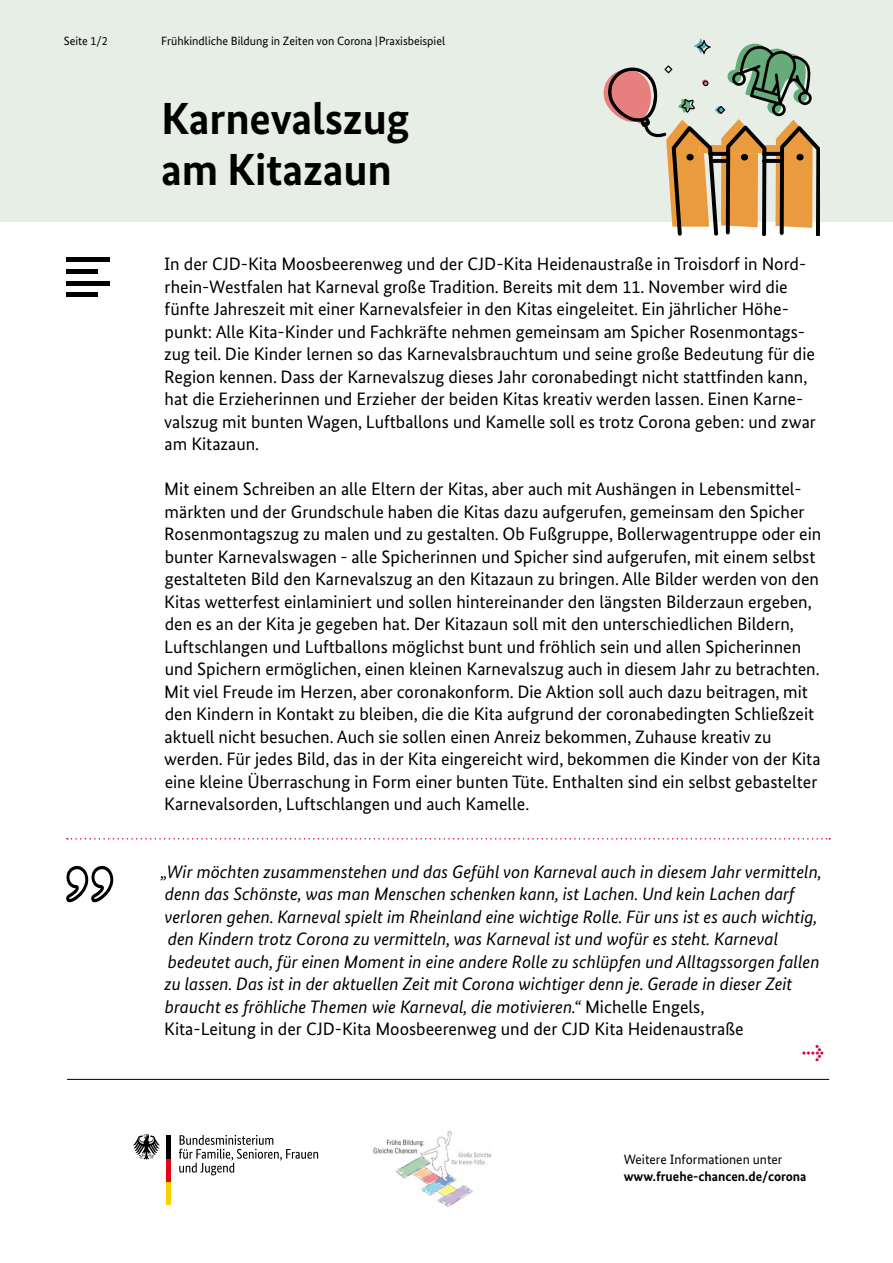
<style>
.page{position:relative;width:893px;height:1263px;background:#fff}
.page>*{position:absolute;margin:0;border:0;box-sizing:border-box;transform-origin:0 0}
.t1{font:700 45px/51px "Bundes Sans";letter-spacing:-.005em;color:#000}
.t2{font:18px/22.5px "Bundes Sans";color:#000}
.t3{font:italic 18px/22.5px "Bundes Sans";color:#000}
.t4{font:700 18px "Meta Pro";color:#d3043b}
.t5{font:700 13.5px "Bundes Sans";color:#000}
.t6{font:13.5px "Bundes Sans";color:#000}
.t7{font:12px "Bundes Sans";color:#000}
.s1{font-style:normal}
</style>
<div class="page">
<div style="left:0;top:0;width:893px;height:221px;background:#e7eee6"></div>
<div style="left:66px;top:257px;width:44px;height:5px;background:#000"></div>
<div style="left:66px;top:269px;width:32px;height:5px;background:#000"></div>
<div style="left:66px;top:281px;width:44px;height:5px;background:#000"></div>
<div style="left:66px;top:292px;width:32px;height:5px;background:#000"></div>
<hr style="left:67px;top:1079px;width:762px;height:1px;background:#000">
<svg style="left:604px;top:39px;width:216px;height:197px"></svg>
<svg style="left:66px;top:866px;width:48px;height:36px"></svg>
<svg style="left:67px;top:838px;width:763px;height:1px"></svg>
<svg style="left:179px;top:1135px;width:139px;height:40px"></svg>
<hr style="left:167px;top:1182px;width:4px;height:23px;background:#f8d200">
<hr style="left:167px;top:1158px;width:4px;height:24px;background:#e30613">
<svg style="left:133px;top:1134px;width:27px;height:25px"></svg>
<hr style="left:167px;top:1135px;width:4px;height:23px;background:#000">
<img style="left:373px;top:1131px;width:119px;height:76px">
<p class="t7" style="left:64px;top:34px;width:46px">Seite 1/2</p>
<p class="t7" style="left:161px;top:34px;width:285px">Frühkindliche Bildung in Zeiten von Corona |Praxisbeispiel</p>
<h1 class="t1" style="left:161px;top:93px;width:250px">Karnevalszug am Kitazaun</h1>
<p class="t2" style="left:164px;top:252px;width:653px">In der CJD-Kita Moosbeerenweg und der CJD-Kita Heidenaustraße in Troisdorf in Nord&shy;rhein-Westfalen hat Karneval große Tradition. Bereits mit dem 11. November wird die fünfte Jahreszeit mit einer Karnevalsfeier in den Kitas eingeleitet. Ein jährlicher Höhe&shy;punkt: Alle Kita-Kinder und Fachkräfte nehmen gemeinsam am Spicher Rosenmontags&shy;zug teil. Die Kinder lernen so das Karnevalsbrauchtum und seine große Bedeutung für die Region kennen. Dass der Karnevalszug dieses Jahr coronabedingt nicht stattfinden kann, hat die Erzieherinnen und Erzieher der beiden Kitas kreativ werden lassen. Einen Karne&shy;valszug mit bunten Wagen, Luftballons und Kamelle soll es trotz Corona geben: und zwar am Kitazaun.</p>
<p class="t2" style="left:164px;top:477px;width:659px">Mit einem Schreiben an alle Eltern der Kitas, aber auch mit Aushängen in Lebensmittel&shy;märkten und der Grundschule haben die Kitas dazu aufgerufen, gemeinsam den Spicher Rosenmontagszug zu malen und zu gestalten. Ob Fußgruppe, Bollerwagentruppe oder ein bunter Karnevalswagen - alle Spicherinnen und Spicher sind aufgerufen, mit einem selbst gestalteten Bild den Karnevalszug an den Kitazaun zu bringen. Alle Bilder werden von den Kitas wetterfest einlaminiert und sollen hintereinander den längsten Bilderzaun ergeben, den es an der Kita je gegeben hat. Der Kitazaun soll mit den unterschiedlichen Bildern, Luftschlangen und Luftballons möglichst bunt und fröhlich sein und allen Spicherinnen und Spichern ermöglichen, einen kleinen Karnevalszug auch in diesem Jahr zu betrachten.<br>Mit viel Freude im Herzen, aber coronakonform. Die Aktion soll auch dazu beitragen, mit den Kindern in Kontakt zu bleiben, die die Kita aufgrund der coronabedingten Schließzeit aktuell nicht besuchen. Auch sie sollen einen Anreiz bekommen, Zuhause kreativ zu werden. Für jedes Bild, das in der Kita eingereicht wird, bekommen die Kinder von der Kita eine kleine Überraschung in Form einer bunten Tüte. Enthalten sind ein selbst gebastelter Karnevalsorden, Luftschlangen und auch Kamelle.</p>
<p class="t3" style="left:161px;top:860px;width:663px">„Wir möchten zusammenstehen und das Gefühl von Karneval auch in diesem Jahr vermitteln, denn das Schönste, was man Menschen schenken kann, ist Lachen. Und kein Lachen darf verloren gehen. Karneval spielt im Rheinland eine wichtige Rolle. Für uns ist es auch wichtig, den Kindern trotz Corona zu vermitteln, was Karneval ist und wofür es steht. Karneval bedeutet auch, für einen Moment in eine andere Rolle zu schlüpfen und Alltagssorgen fallen zu lassen. Das ist in der aktuellen Zeit mit Corona wichtiger denn je. Gerade in dieser Zeit braucht es fröhliche Themen wie Karneval, die motivieren.“ <span class="s1">Michelle Engels,<br>Kita-Leitung in der CJD-Kita Moosbeerenweg und der CJD Kita Heidenaustraße</span></p>
<p class="t4" style="left:802px;top:1040px;width:23px">→</p>
<p class="t6" style="left:624px;top:1151px;width:160px">Weitere Informationen unter</p>
<p class="t5" style="left:624px;top:1168px;width:184px">www.fruehe-chancen.de/corona</p>
</div>
